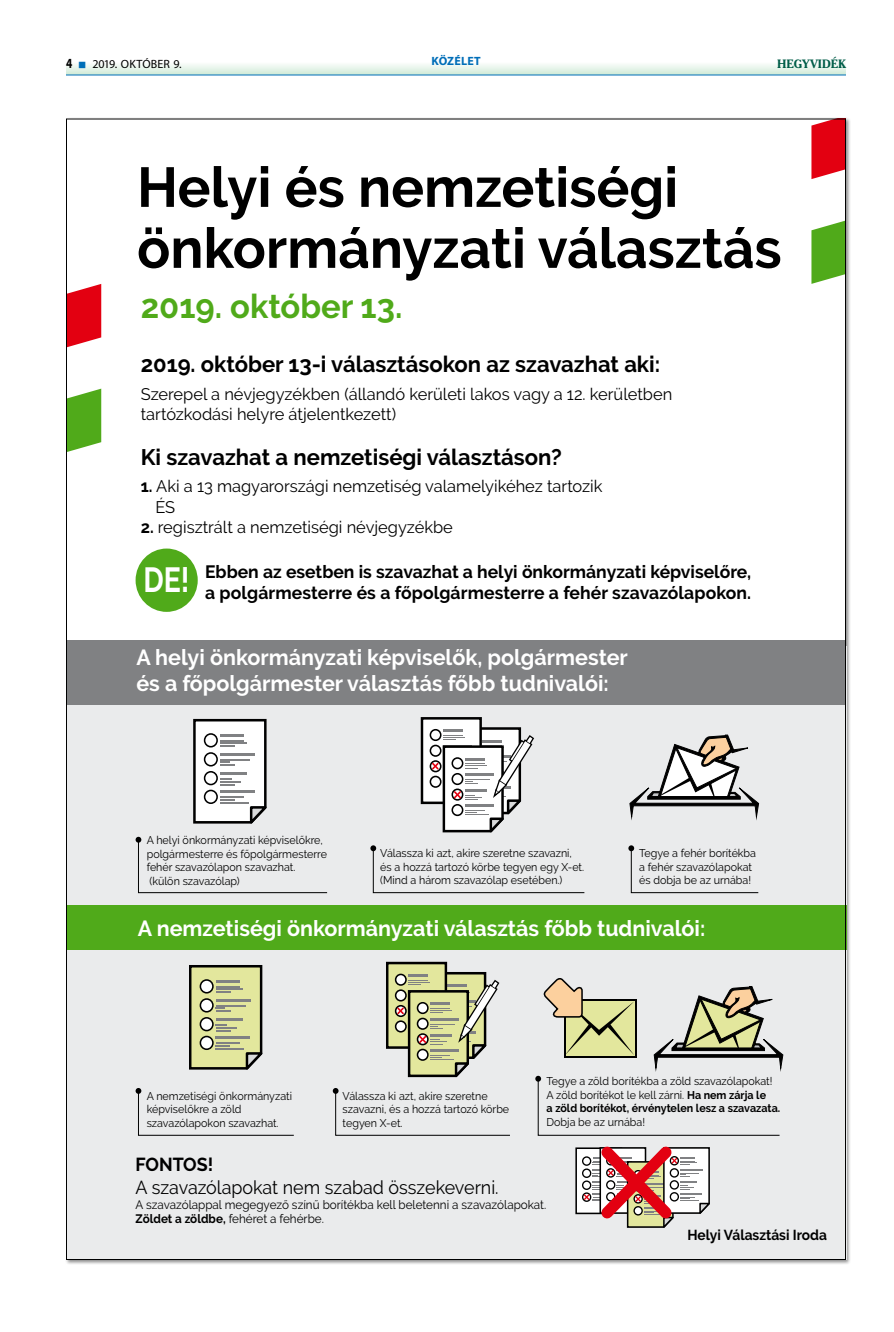
<style>
.page{position:relative;width:894px;height:1332px;background:#fff}
.page>*{position:absolute;margin:0;border:0;box-sizing:border-box;transform-origin:0 0}
.t1{font:700 55.9px/61px "Raleway";color:#000}
.t2{font:700 34.8px "Raleway";color:#fff;scale:.82 1}
.t3{font:700 33.4px "Raleway";color:#50aa1a}
.t4{font:700 22.5px "Raleway";color:#000}
.t5{font:700 21.9px/26.2px "Raleway";color:#fff}
.t6{font:18.8px "Raleway";color:#000;scale:.95 1}
.t7{font:700 18.8px "Raleway";color:#000;scale:.95 1}
.t8{font:700 17.9px/21.4px "Raleway";color:#000}
.t9{font:16.8px/20.1px "Raleway";color:#000}
.t10{font:700 14.4px "Raleway";color:#000;scale:.95 1}
.t11{font:12.3px/14.7px "Raleway";color:#000;scale:.95 1}
.t12{font:12px "Myriad Pro";letter-spacing:.005em;color:#000}
.t13{font:12px "Hu Chelthm ITC Bk BT Bold";color:#005d48}
.t14{font:700 12px "Myriad Pro";letter-spacing:.015em;color:#006eb8}
.t15{font:11.3px/13.5px "Raleway";color:#000;scale:.95 1}
.s1{font-weight:700;font-size:14px}
.s2{color:#006eb8}
.s3{font-weight:700}
</style>
<div class="page">
<svg style="left:66px;top:65px;width:780px;height:10px;background:#d6ebe3"></svg>
<hr style="left:66px;top:75px;width:780px;height:1px;background:#006eb8">
<div style="left:66px;top:647px;width:780px;height:613px;background:#eaebec"></div>
<div style="left:66px;top:640px;width:780px;height:64px;background:#808183"></div>
<svg style="left:193px;top:718px;width:74px;height:106px;background:#cacaca"></svg>
<svg style="left:68px;top:284px;width:33px;height:63px;background:#e72634"></svg>
<svg style="left:68px;top:389px;width:33px;height:63px;background:#6ab63c"></svg>
<svg style="left:811px;top:221px;width:33px;height:63px;background:#6cb73f"></svg>
<div style="left:66px;top:905px;width:780px;height:45px;background:#50aa1a"></div>
<svg style="left:420px;top:717px;width:114px;height:116px"></svg>
<svg style="left:136px;top:837px;width:192px;height:56px"></svg>
<svg style="left:370px;top:845px;width:215px;height:48px"></svg>
<svg style="left:628px;top:845px;width:131px;height:48px"></svg>
<svg style="left:189px;top:965px;width:74px;height:105px;background:#b7ba8a"></svg>
<svg style="left:136px;top:1088px;width:158px;height:48px"></svg>
<svg style="left:333px;top:1088px;width:177px;height:48px"></svg>
<div style="left:136px;top:549px;width:62px;height:63px;background:#50aa1a;border-radius:50%"></div>
<svg style="left:386px;top:961px;width:114px;height:117px"></svg>
<div style="left:564px;top:999px;width:72px;height:59px;background:linear-gradient(to right,#e3e79d,#e3e79d)"></div>
<svg style="left:654px;top:986px;width:129px;height:83px"></svg>
<svg style="left:543px;top:978px;width:91px;height:77px"></svg>
<svg style="left:630px;top:735px;width:129px;height:82px"></svg>
<svg style="left:535px;top:1076px;width:245px;height:152px"></svg>
<svg style="left:811px;top:118px;width:36px;height:61px;background:#da2230"></svg>
<p class="t12" style="left:66px;top:56px;width:117px"><span class="s1">4</span> <span class="s2">■</span> 2019. OKTÓBER 9.</p>
<p class="t14" style="left:431px;top:53px;width:51px">KÖZÉLET</p>
<p class="t13" style="left:777px;top:53px;width:70px">HEGYVIDÉK</p>
<h1 class="t1" style="left:137px;top:157px;width:646px">Helyi és nemzetiségi önkormányzati választás</h1>
<h3 class="t3" style="left:141px;top:287px;width:263px">2019. október 13.</h3>
<h3 class="t4" style="left:141px;top:352px;width:521px">2019. október 13-i választásokon az szavazhat aki:</h3>
<h3 class="t9" style="left:141px;top:384px;width:533px">Szerepel a névjegyzékben (állandó kerületi lakos vagy a 12. kerületben tartózkodási helyre átjelentkezett)</h3>
<h3 class="t4" style="left:141px;top:444px;width:423px">Ki szavazhat a nemzetiségi választáson?</h3>
<h3 class="t9" style="left:155px;top:476px;width:449px;text-indent:-15px"><span class="s3">1.</span> Aki a 13 magyarországi nemzetiség valamelyikéhez tartozik<br>ÉS</h3>
<h3 class="t9" style="left:141px;top:517px;width:314px"><span class="s3">2.</span> regisztrált a nemzetiségi névjegyzékbe</h3>
<h2 class="t2" style="left:144px;top:559px;width:58px">DE!</h2>
<h3 class="t8" style="left:205px;top:561px;width:548px">Ebben az esetben is szavazhat a helyi önkormányzati képviselőre, a polgármesterre és a főpolgármesterre a fehér szavazólapokon.</h3>
<h3 class="t5" style="left:136px;top:644px;width:493px">A helyi önkormányzati képviselők, polgármester és a főpolgármester választás főbb tudnivalói:</h3>
<p class="t15" style="left:147px;top:833px;width:191px">A helyi önkormányzati képviselőkre, polgármesterre és főpolgármesterre fehér szavazólapon szavazhat. (külön szavazólap)</p>
<p class="t15" style="left:380px;top:846px;width:216px">Válassza ki azt, akire szeretne szavazni, és a hozzá tartozó körbe tegyen egy X-et. (Mind a három szavazólap esetében.)</p>
<p class="t15" style="left:639px;top:846px;width:124px">Tegye a fehér borítékba a fehér szavazólapokat és dobja be az urnába!</p>
<h3 class="t5" style="left:138px;top:915px;width:569px">A nemzetiségi önkormányzati választás főbb tudnivalói:</h3>
<p class="t15" style="left:547px;top:1075px;width:247px">Tegye a zöld borítékba a zöld szavazólapokat!<br>A zöld borítékot le kell zárni. <span class="s3">Ha nem zárja le<br>a zöld borítékot, érvénytelen lesz a szavazata.</span></p>
<p class="t15" style="left:547px;top:1115px;width:105px">Dobja be az urnába!</p>
<p class="t15" style="left:343px;top:1089px;width:177px">Válassza ki azt, akire szeretne szavazni, és a hozzá tartozó körbe tegyen X-et.</p>
<p class="t15" style="left:147px;top:1089px;width:155px">A nemzetiségi önkormányzati képviselőkre a zöld szavazólapokon szavazhat.</p>
<h3 class="t7" style="left:136px;top:1154px;width:83px">FONTOS!</h3>
<h3 class="t6" style="left:136px;top:1176px;width:384px">A szavazólapokat nem szabad összekeverni.</h3>
<p class="t11" style="left:136px;top:1197px;width:434px">A szavazólappal megegyező színű borítékba kell beletenni a szavazólapokat.<br><span class="s3">Zöldet a zöldbe,</span> fehéret a fehérbe.</p>
<p class="t10" style="left:687px;top:1226px;width:148px">Helyi Választási Iroda</p>
</div>
